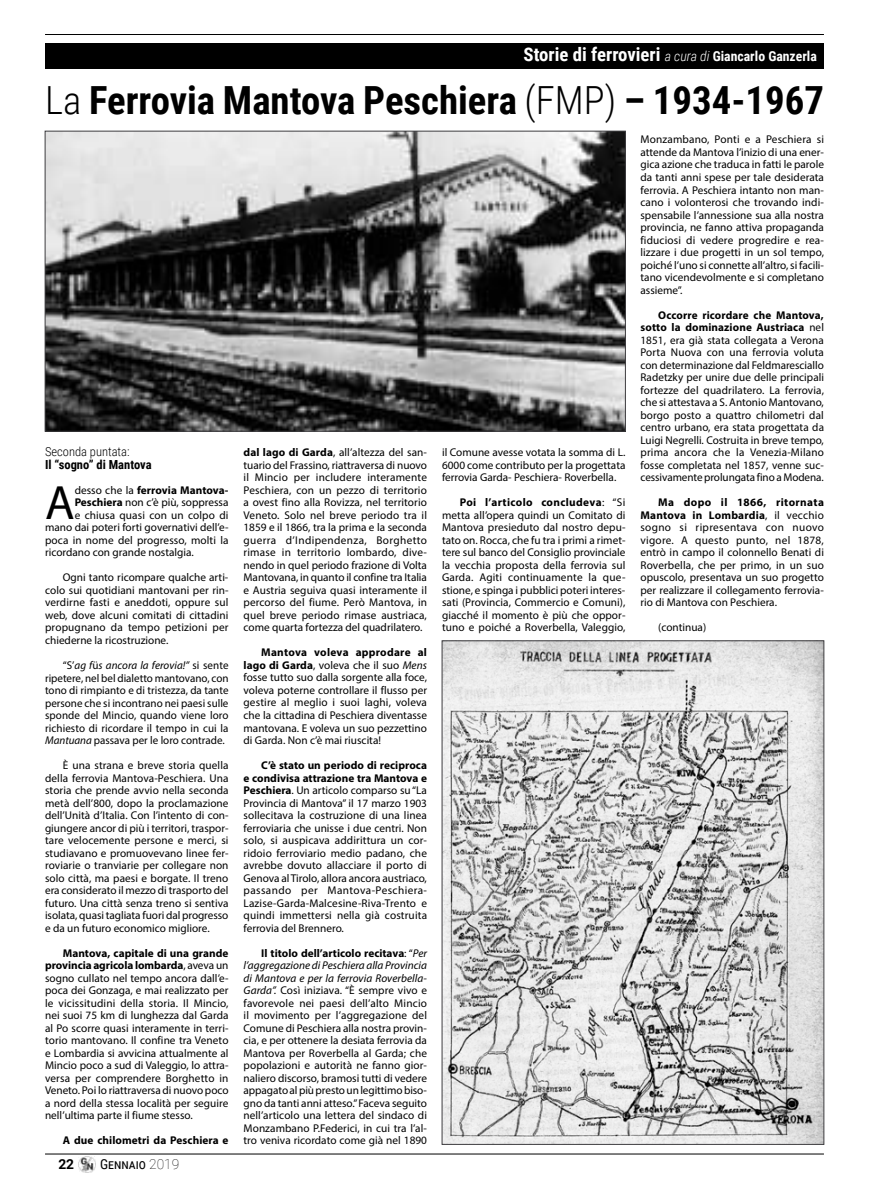
<style>
.page{position:relative;width:869px;height:1188px;background:#fff}
.page>*{position:absolute;margin:0;border:0;box-sizing:border-box;transform-origin:0 0}
.t1{font:48.38px "Myriad Pro";color:#000}
.t2{font:700 38.75px "Roboto Condensed";color:#000}
.t3{font:700 18.75px "Roboto Condensed";color:#fff}
.t4{font:13.75px "Roboto Condensed";color:#000}
.t5{font:700 13.75px "Roboto";color:#000}
.t6{font:700 12.5px "Roboto Condensed";color:#000}
.t7{font:300 12.5px "Roboto Condensed";color:#000}
.t8{font:11.25px/12.5px "Myriad Pro";color:#000;text-align:justify}
.t9{font:700 11.25px "Myriad Pro";letter-spacing:.01em;color:#000}
.s1{font-weight:300;font-style:italic;font-size:13.75px}
.s2{font-size:13.75px}
.s3{font-weight:300}
.s4{font-weight:400}
.s5{font-weight:700}
.s6{font-style:italic}
.s7{font-family:"Roboto";font-weight:100}
</style>
<div class="page">
<hr style="left:45px;top:34px;width:778px;height:1px;background:#000">
<hr style="left:45px;top:1153px;width:778px;height:1px;background:#000">
<img style="left:79px;top:1156px;width:17px;height:16px">
<div style="left:45px;top:43px;width:778px;height:25px;background:#000"></div>
<img style="left:444px;top:642px;width:377px;height:500px">
<img style="left:47px;top:133px;width:576px;height:296px">
<div style="left:45px;top:131px;width:580px;height:300px;border:1px solid #3e3d40"></div>
<h3 class="t3" style="left:523px;top:41px;width:294px">Storie di ferrovieri <span class="s1">a cura di</span> <span class="s2">Giancarlo Ganzerla</span></h3>
<h2 class="t2" style="left:45px;top:73px;width:780px"><span class="s3">La</span> Ferrovia Mantova Peschiera <span class="s3">(FMP)</span> – 1934-1967</h2>
<p class="t7" style="left:45px;top:443px;width:86px">Seconda puntata:</p>
<p class="t6" style="left:45px;top:455px;width:108px">Il “sogno” di Mantova</p>
<h1 class="t1" style="left:45px;top:472px;width:31px">A</h1>
<p class="t9" style="left:75px;top:482px;width:155px"><span class="s4">desso che la</span> ferrovia Mantova-</p>
<p class="t8" style="left:75px;top:496px;width:155px"><span class="s5">Peschiera</span> non c’è più, soppressa</p>
<p class="t8" style="left:75px;top:508px;width:155px">e chiusa quasi con un colpo di</p>
<p class="t8" style="left:45px;top:521px;width:185px">mano dai poteri forti governativi dell’e-</p>
<p class="t8" style="left:45px;top:533px;width:185px">poca in nome del progresso, molti la</p>
<p class="t8" style="left:45px;top:546px;width:150px">ricordano con grande nostalgia.</p>
<p class="t8" style="left:45px;top:571px;width:185px;text-indent:18px">Ogni tanto ricompare qualche arti&shy;colo sui quotidiani mantovani per rin&shy;verdirne fasti e aneddoti, oppure sul web, dove alcuni comitati di cittadini propugnano da tempo petizioni per chiederne la ricostruzione.</p>
<p class="t8" style="left:45px;top:658px;width:185px;text-indent:18px">“S’<span class="s6">ag f</span>ü<span class="s6">s ancora la ferovia!”</span> si sente ripetere, nel bel dialetto mantovano, con tono di rimpianto e di tristezza, da tante persone che si incontrano nei paesi sulle sponde del Mincio, quando viene loro richiesto di ricordare il tempo in cui la <span class="s6">Mantuana</span> passava per le loro contrade.</p>
<p class="t8" style="left:45px;top:758px;width:185px;text-indent:18px">È una strana e breve storia quella della ferrovia Mantova-Peschiera. Una storia che prende avvio nella seconda metà dell’800, dopo la proclamazione dell’Unità d’Italia. Con l’intento di con&shy;giungere ancor di più i territori, traspor&shy;tare velocemente persone e merci, si studiavano e promuovevano linee fer&shy;roviarie o tranviarie per collegare non solo città, ma paesi e borgate. Il treno era considerato il mezzo di trasporto del futuro. Una città senza treno si sentiva isolata, quasi tagliata fuori dal progresso e da un futuro economico migliore.</p>
<p class="t8" style="left:45px;top:946px;width:185px;text-indent:18px"><span class="s5">Mantova, capitale di una grande provincia agricola lombarda</span>, aveva un sogno cullato nel tempo ancora dall’e&shy;poca dei Gonzaga, e mai realizzato per le vicissitudini della storia. Il Mincio, nei suoi 75 km di lunghezza dal Garda al Po scorre quasi interamente in terri&shy;torio mantovano. Il confine tra Veneto e Lombardia si avvicina attualmente al Mincio poco a sud di Valeggio, lo attra&shy;versa per comprendere Borghetto in Veneto. Poi lo riattraversa di nuovo poco a nord della stessa località per seguire nell’ultima parte il fiume stesso.</p>
<p class="t9" style="left:63px;top:1132px;width:167px">A due chilometri da Peschiera e</p>
<p class="t5" style="left:58px;top:1154px;width:17px">22</p>
<p class="t4" style="left:100px;top:1154px;width:81px">Gennaio <span class="s7">2019</span></p>
<p class="t8" style="left:243px;top:446px;width:185px"><span class="s5">dal lago di Garda</span>, all’altezza del san&shy;tuario del Frassino, riattraversa di nuovo il Mincio per includere interamente Peschiera, con un pezzo di territorio a ovest fino alla Rovizza, nel territorio Veneto. Solo nel breve periodo tra il 1859 e il 1866, tra la prima e la seconda guerra d’Indipendenza, Borghetto rimase in territorio lombardo, dive&shy;nendo in quel periodo frazione di Volta Mantovana, in quanto il confine tra Italia e Austria seguiva quasi interamente il percorso del fiume. Però Mantova, in quel breve periodo rimase austriaca, come quarta fortezza del quadrilatero.</p>
<p class="t8" style="left:243px;top:646px;width:185px;text-indent:18px"><span class="s5">Mantova voleva approdare al lago di Garda</span>, voleva che il suo <span class="s6">Mens </span>fosse tutto suo dalla sorgente alla foce, voleva poterne controllare il flusso per gestire al meglio i suoi laghi, voleva che la cittadina di Peschiera diventasse mantovana. E voleva un suo pezzettino di Garda. Non c’è mai riuscita!</p>
<p class="t8" style="left:243px;top:758px;width:185px;text-indent:18px"><span class="s5">C’è stato un periodo di reciproca e condivisa attrazione tra Mantova e Peschiera</span>. Un articolo comparso su “La Provincia di Mantova” il 17 marzo 1903 sollecitava la costruzione di una linea ferroviaria che unisse i due centri. Non solo, si auspicava addirittura un cor&shy;ridoio ferroviario medio padano, che avrebbe dovuto allacciare il porto di Genova al Tirolo, allora ancora austriaco, passando per Mantova-Peschiera-Lazise-Garda-Malcesine-Riva-Trento e quindi immettersi nella già costruita ferrovia del Brennero.</p>
<p class="t8" style="left:243px;top:946px;width:185px;text-indent:18px"><span class="s5">Il titolo dell’articolo recitava</span>: “<span class="s6">Per l’aggregazione di Peschiera alla Provincia di Mantova e per la ferrovia Roverbella-Garda”.</span> Così iniziava. “È sempre vivo e favorevole nei paesi dell’alto Mincio il movimento per l’aggregazione del Comune di Peschiera alla nostra provin&shy;cia, e per ottenere la desiata ferrovia da Mantova per Roverbella al Garda; che popolazioni e autorità ne fanno gior&shy;naliero discorso, bramosi tutti di vedere appagato al più presto un legittimo biso&shy;gno da tanti anni atteso.” Faceva seguito nell’articolo una lettera del sindaco di Monzambano P.Federici, in cui tra l’al&shy;tro veniva ricordato come già nel 1890</p>
<p class="t8" style="left:442px;top:446px;width:185px">il Comune avesse votata la somma di L.<br>6000 come contributo per la progettata ferrovia Garda- Peschiera- Roverbella.</p>
<p class="t8" style="left:442px;top:496px;width:185px;text-indent:18px"><span class="s5">Poi l’articolo concludeva</span>: “Si metta all’opera quindi un Comitato di Mantova presieduto dal nostro depu&shy;tato on. Rocca, che fu tra i primi a rimet&shy;tere sul banco del Consiglio provinciale la vecchia proposta della ferrovia sul Garda. Agiti continuamente la que&shy;stione, e spinga i pubblici poteri interes&shy;sati (Provincia, Commercio e Comuni), giacché il momento è più che oppor&shy;tuno e poiché a Roverbella, Valeggio,</p>
<p class="t8" style="left:640px;top:133px;width:185px">Monzambano, Ponti e a Peschiera si attende da Mantova l’inizio di una ener&shy;gica azione che traduca in fatti le parole da tanti anni spese per tale desiderata ferrovia. A Peschiera intanto non man&shy;cano i volonterosi che trovando indi&shy;spensabile l’annessione sua alla nostra provincia, ne fanno attiva propaganda fiduciosi di vedere progredire e rea&shy;lizzare i due progetti in un sol tempo, poiché l’uno si connette all’altro, si facili&shy;tano vicendevolmente e si completano assieme”.</p>
<p class="t8" style="left:640px;top:308px;width:185px;text-indent:18px"><span class="s5">Occorre ricordare che Mantova, sotto la dominazione Austriaca</span> nel 1851, era già stata collegata a Verona Porta Nuova con una ferrovia voluta con determinazione dal Feldmaresciallo Radetzky per unire due delle principali fortezze del quadrilatero. La ferrovia, che si attestava a S. Antonio Mantovano, borgo posto a quattro chilometri dal centro urbano, era stata progettata da Luigi Negrelli. Costruita in breve tempo, prima ancora che la Venezia-Milano fosse completata nel 1857, venne suc&shy;cessivamente prolungata fino a Modena.</p>
<p class="t8" style="left:640px;top:496px;width:185px;text-indent:18px"><span class="s5">Ma dopo il 1866, ritornata Mantova in Lombardia</span>, il vecchio sogno si ripresentava con nuovo vigore. A questo punto, nel 1878, entrò in campo il colonnello Benati di Roverbella, che per primo, in un suo opuscolo, presentava un suo progetto per realizzare il collegamento ferrovia&shy;rio di Mantova con Peschiera.</p>
<p class="t8" style="left:658px;top:621px;width:49px">(continua)</p>
</div>
